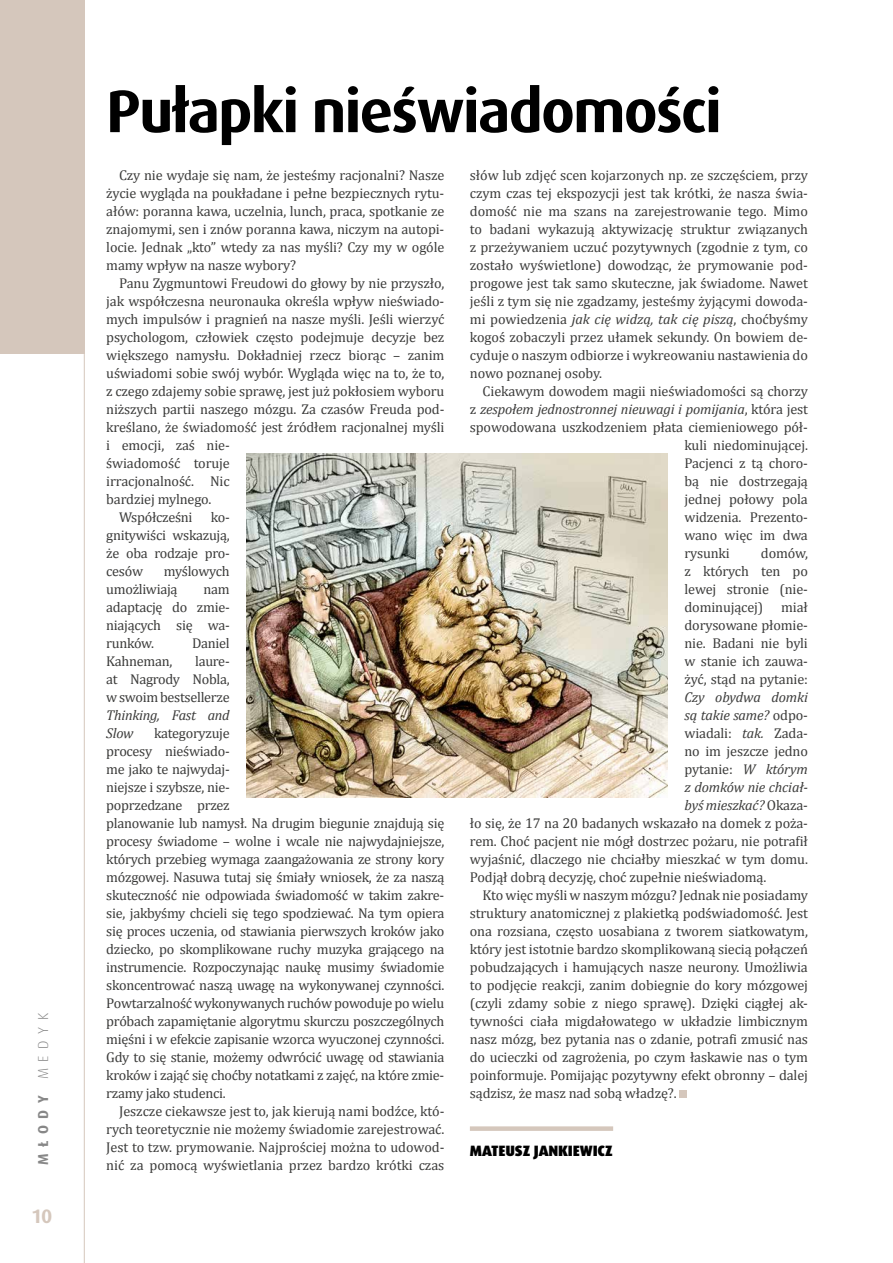
<style>
.page{position:relative;width:893px;height:1263px;background:#fff}
.page>*{position:absolute;margin:0;border:0;box-sizing:border-box;transform-origin:0 0}
.t1{font:700 60px "Dax Pro";letter-spacing:-.03em;color:#000}
.t2{font:700 19.5px "Dax Pro";color:#d5c7bc}
.t3{font:900 15px "Dax Pro";letter-spacing:-.01em;color:#000}
.t4{font:700 14.4px "Dax Pro";letter-spacing:.45em;color:#878787}
.t5{font:14.25px/18px "Cambria";letter-spacing:-.01em;color:#3c3c3b;text-align:justify}
.t6{font:italic 14.25px/18px "Cambria";letter-spacing:-.01em;color:#3c3c3b}
.s1{font-weight:300}
.s2{font-style:italic}
.s3{font-style:normal}
</style>
<div class="page">
<div style="left:0;top:0;width:85px;height:354px;background:#d5c7bc"></div>
<hr style="left:84px;top:354px;width:1px;height:909px;background:#d5c7bc">
<div style="left:470px;top:1126px;width:143px;height:5px;background:#d5c7bc"></div>
<div style="left:679px;top:1090px;width:8px;height:8px;background:#d5c7bc"></div>
<img style="left:247px;top:454px;width:420px;height:344px">
<p class="t4" style="left:34px;top:1165px;width:154px;rotate:-90deg">MŁODY <span class="s1">MEDYK</span></p>
<h2 class="t2" style="left:33px;top:1203px;width:21px">10</h2>
<h1 class="t1" style="left:106px;top:72px;width:617px">Pułapki nieświadomości</h1>
<p class="t5" style="left:106px;top:166px;width:340px;text-indent:13px">Czy nie wydaje się nam, że jesteśmy racjonalni? Nasze życie wygląda na poukładane i pełne bezpiecznych rytu&shy;ałów: poranna kawa, uczelnia, lunch, praca, spotkanie ze znajomymi, sen i znów poranna kawa, niczym na autopi&shy;locie. Jednak „kto” wtedy za nas myśli? Czy my w ogóle mamy wpływ na nasze wybory?</p>
<p class="t5" style="left:119px;top:274px;width:327px">Panu Zygmuntowi Freudowi do głowy by nie przyszło,</p>
<p class="t5" style="left:106px;top:292px;width:340px">jak współczesna neuronauka określa wpływ nieświado-</p>
<p class="t5" style="left:106px;top:310px;width:340px">mych impulsów i pragnień na nasze myśli. Jeśli wierzyć</p>
<p class="t5" style="left:106px;top:328px;width:340px">psychologom, człowiek często podejmuje decyzje bez</p>
<p class="t5" style="left:106px;top:346px;width:340px">większego namysłu. Dokładniej rzecz biorąc – zanim</p>
<p class="t5" style="left:106px;top:364px;width:340px">uświadomi sobie swój wybór. Wygląda więc na to, że to,</p>
<p class="t5" style="left:106px;top:382px;width:340px">z czego zdajemy sobie sprawę, jest już pokłosiem wyboru</p>
<p class="t5" style="left:106px;top:400px;width:340px">niższych partii naszego mózgu. Za czasów Freuda pod-</p>
<p class="t5" style="left:106px;top:418px;width:340px">kreślano, że świadomość jest źródłem racjonalnej myśli</p>
<p class="t5" style="left:106px;top:436px;width:125px">i emocji, zaś nie-</p>
<p class="t5" style="left:106px;top:454px;width:125px">świadomość toruje</p>
<p class="t5" style="left:106px;top:472px;width:125px">irracjonalność. Nic</p>
<p class="t5" style="left:106px;top:490px;width:107px">bardziej mylnego.</p>
<p class="t5" style="left:119px;top:508px;width:75px">Współcześni</p>
<p class="t5" style="left:106px;top:508px;width:125px;text-indent:105px">ko&shy;gnitywiści wskazują, że oba rodzaje pro&shy;cesów</p>
<p class="t5" style="left:106px;top:562px;width:125px;text-indent:58px">myślowych umożliwiają</p>
<p class="t5" style="left:106px;top:580px;width:125px;text-indent:97px">nam adaptację do zmie&shy;niających się wa&shy;runków.</p>
<p class="t5" style="left:192px;top:634px;width:39px">Daniel</p>
<p class="t5" style="left:106px;top:652px;width:125px;text-indent:89px">laure&shy;at Nagrody Nobla, w swoim bestsellerze</p>
<p class="t6" style="left:106px;top:706px;width:125px">Thinking, Fast and<br>Slow</p>
<p class="t5" style="left:106px;top:652px;width:68px">Kahneman,</p>
<p class="t5" style="left:106px;top:724px;width:340px;text-align:left;text-indent:48px">kategoryzuje<br>procesy nieświado-<br>me jako te najwydaj-<br>niejsze i szybsze, nie-<br>poprzedzane przez<br>planowanie lub namysł. Na drugim biegunie znajdują się procesy świadome – wolne i wcale nie najwydajniejsze, których przebieg wymaga zaangażowania ze strony kory mózgowej. Nasuwa tutaj się śmiały wniosek, że za naszą skuteczność nie odpowiada świadomość w takim zakre&shy;sie, jakbyśmy chcieli się tego spodziewać. Na tym opiera się proces uczenia, od stawiania pierwszych kroków jako dziecko, po skomplikowane ruchy muzyka grającego na instrumencie. Rozpoczynając naukę musimy świadomie skoncentrować naszą uwagę na wykonywanej czynności.<br>Powtarzalność wykonywanych ruchów powoduje po wielu próbach zapamiętanie algorytmu skurczu poszczególnych mięśni i w efekcie zapisanie wzorca wyuczonej czynności.<br>Gdy to się stanie, możemy odwrócić uwagę od stawiania kroków i zająć się choćby notatkami z zajęć, na które zmie&shy;rzamy jako studenci.</p>
<p class="t5" style="left:106px;top:1102px;width:340px;text-indent:13px">Jeszcze ciekawsze jest to, jak kierują nami bodźce, któ&shy;rych teoretycznie nie możemy świadomie zarejestrować.<br>Jest to tzw. prymowanie. Najprościej można to udowod&shy;nić za pomocą wyświetlania przez bardzo krótki czas</p>
<p class="t5" style="left:470px;top:166px;width:340px">słów lub zdjęć scen kojarzonych np. ze szczęściem, przy czym czas tej ekspozycji jest tak krótki, że nasza świa&shy;domość nie ma szans na zarejestrowanie tego. Mimo to badani wykazują aktywizację struktur związanych z przeżywaniem uczuć pozytywnych (zgodnie z tym, co zostało wyświetlone) dowodząc, że prymowanie pod&shy;progowe jest tak samo skuteczne, jak świadome. Nawet jeśli z tym się nie zgadzamy, jesteśmy żyjącymi dowoda&shy;mi powiedzenia <span class="s2">jak cię widzą, tak cię piszą</span>, choćbyśmy kogoś zobaczyli przez ułamek sekundy. On bowiem de&shy;cyduje o naszym odbiorze i wykreowaniu nastawienia do nowo poznanej osoby.</p>
<p class="t5" style="left:483px;top:382px;width:327px">Ciekawym dowodem magii nieświadomości są chorzy</p>
<p class="t6" style="left:470px;top:400px;width:340px"><span class="s3">z</span> zespołem jednostronnej nieuwagi i pomijania<span class="s3">, która jest</span></p>
<p class="t5" style="left:470px;top:418px;width:340px">spowodowana uszkodzeniem płata ciemieniowego pół-</p>
<p class="t5" style="left:684px;top:436px;width:125px">kuli niedominującej.</p>
<p class="t5" style="left:684px;top:454px;width:125px">Pacjenci z tą choro-</p>
<p class="t5" style="left:684px;top:472px;width:125px">bą nie dostrzegają</p>
<p class="t5" style="left:684px;top:490px;width:125px">jednej połowy pola</p>
<p class="t5" style="left:684px;top:508px;width:125px">widzenia. Prezento-</p>
<p class="t5" style="left:684px;top:526px;width:125px">wano więc im dwa</p>
<p class="t5" style="left:684px;top:544px;width:47px">rysunki</p>
<p class="t5" style="left:684px;top:544px;width:125px;text-indent:76px">domów, z których ten po lewej stronie (nie&shy;dominującej)</p>
<p class="t5" style="left:684px;top:598px;width:125px;text-indent:97px">miał dorysowane płomie&shy;nie. Badani nie byli w stanie ich zauwa&shy;żyć, stąd na pytanie:</p>
<p class="t6" style="left:684px;top:688px;width:125px">Czy obydwa domki</p>
<p class="t6" style="left:684px;top:706px;width:125px">są takie same? <span class="s3">odpo-</span></p>
<p class="t5" style="left:684px;top:724px;width:125px">wiadali: <span class="s2">tak.</span> Zada-</p>
<p class="t5" style="left:684px;top:742px;width:125px">no im jeszcze jedno</p>
<p class="t5" style="left:684px;top:760px;width:125px">pytanie: <span class="s2">W którym</span></p>
<p class="t6" style="left:684px;top:778px;width:125px">z domków nie chciał-</p>
<p class="t6" style="left:684px;top:796px;width:125px">byś mieszkać? <span class="s3">Okaza-</span></p>
<p class="t5" style="left:470px;top:814px;width:340px">ło się, że 17 na 20 badanych wskazało na domek z poża-</p>
<p class="t5" style="left:470px;top:832px;width:340px">rem. Choć pacjent nie mógł dostrzec pożaru, nie potrafił</p>
<p class="t5" style="left:470px;top:850px;width:340px">wyjaśnić, dlaczego nie chciałby mieszkać w tym domu.</p>
<p class="t5" style="left:470px;top:868px;width:298px">Podjął dobrą decyzję, choć zupełnie nieświadomą.</p>
<p class="t5" style="left:483px;top:886px;width:327px">Kto więc myśli w naszym mózgu? Jednak nie posiadamy</p>
<p class="t5" style="left:470px;top:904px;width:340px">struktury anatomicznej z plakietką podświadomość. Jest</p>
<p class="t5" style="left:470px;top:922px;width:340px">ona rozsiana, często uosabiana z tworem siatkowatym,</p>
<p class="t5" style="left:470px;top:940px;width:340px">który jest istotnie bardzo skomplikowaną siecią połączeń</p>
<p class="t5" style="left:470px;top:958px;width:340px">pobudzających i hamujących nasze neurony. Umożliwia</p>
<p class="t5" style="left:470px;top:976px;width:340px">to podjęcie reakcji, zanim dobiegnie do kory mózgowej</p>
<p class="t5" style="left:470px;top:994px;width:340px">(czyli zdamy sobie z niego sprawę). Dzięki ciągłej ak-</p>
<p class="t5" style="left:470px;top:1012px;width:340px">tywności ciała migdałowatego w układzie limbicznym</p>
<p class="t5" style="left:470px;top:1030px;width:340px">nasz mózg, bez pytania nas o zdanie, potrafi zmusić nas</p>
<p class="t5" style="left:470px;top:1048px;width:340px">do ucieczki od zagrożenia, po czym łaskawie nas o tym</p>
<p class="t5" style="left:470px;top:1066px;width:340px">poinformuje. Pomijając pozytywny efekt obronny – dalej</p>
<p class="t5" style="left:470px;top:1084px;width:208px">sądzisz, że masz nad sobą władzę?.</p>
<p class="t3" style="left:470px;top:1141px;width:144px">MATEUSZ JANKIEWICZ</p>
</div>
